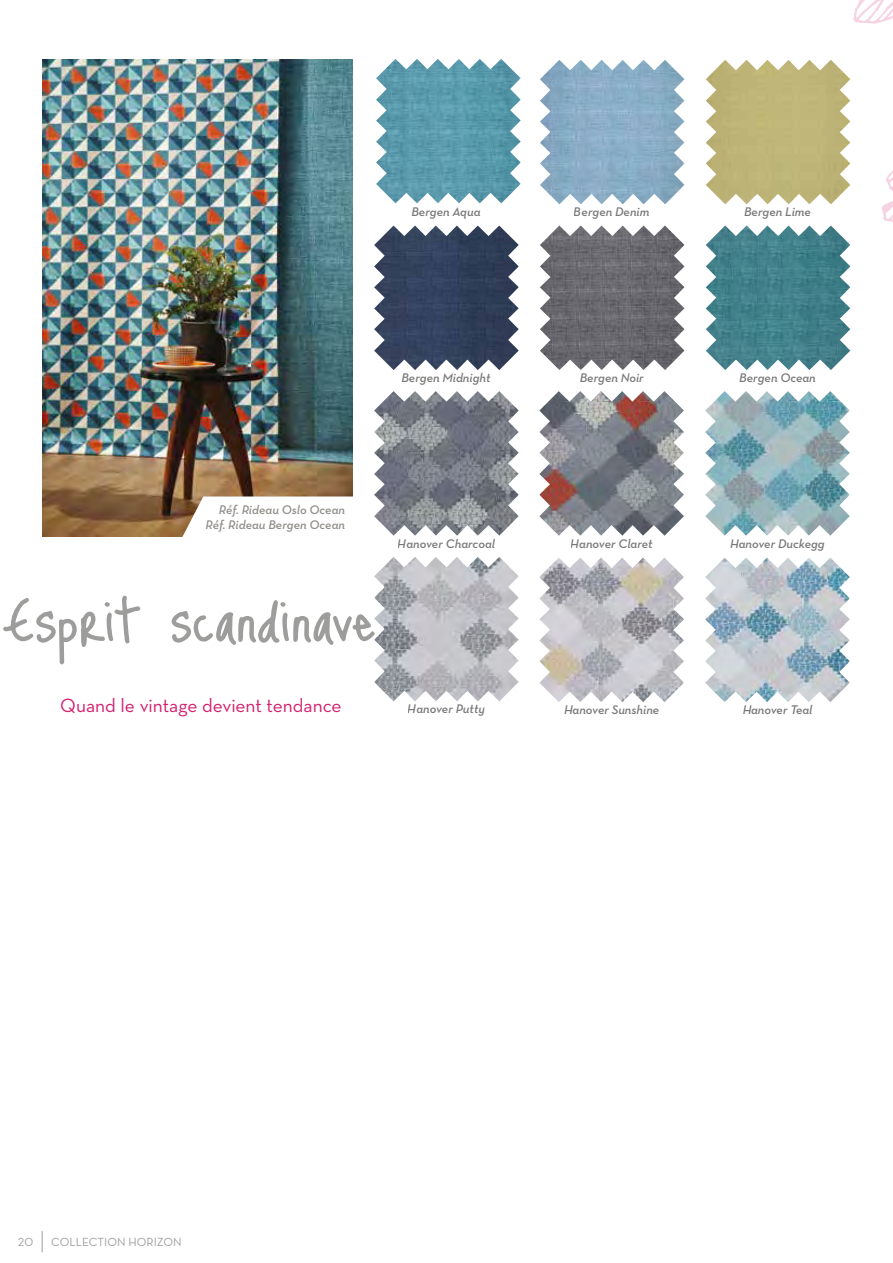
<style>
.page{position:relative;width:893px;height:1263px;background:#fff}
.page>*{position:absolute;margin:0;border:0;box-sizing:border-box;transform-origin:0 0}
.t1{font:75px "Just Me Again Down Here";letter-spacing:-.005em;color:#9d9d9c}
.t2{font:19.5px "Neutra Text";color:#d32170}
.t3{font:italic 600 12.75px "Neutra Text";color:#575756}
.t4{font:italic 600 12.75px/15.3px "Neutra Text";color:#918e8a;text-align:right}
.t5{font:12px "Neutra Text";color:#9d9d9c}
.t6{font:12px "Neutra Text Book Alt";color:#9d9d9c}
</style>
<div class="page">
<svg style="left:853px;top:0;width:40px;height:222px"></svg>
<svg style="left:42px;top:1231px;width:1px;height:21px"></svg>
<img style="left:376px;top:59px;width:145px;height:144px">
<img style="left:540px;top:225px;width:144px;height:145px">
<img style="left:540px;top:60px;width:144px;height:144px">
<img style="left:706px;top:225px;width:144px;height:145px">
<img style="left:706px;top:60px;width:144px;height:144px">
<img style="left:374px;top:225px;width:145px;height:145px">
<img style="left:374px;top:391px;width:145px;height:145px">
<img style="left:539px;top:391px;width:145px;height:145px">
<img style="left:705px;top:391px;width:145px;height:145px">
<img style="left:374px;top:557px;width:145px;height:144px">
<img style="left:539px;top:558px;width:145px;height:144px">
<img style="left:705px;top:558px;width:145px;height:144px">
<img style="left:43px;top:60px;width:310px;height:476px">
<svg style="left:182px;top:496px;width:171px;height:41px"></svg>
<p class="t3" style="left:411px;top:204px;width:71px">Bergen Aqua</p>
<p class="t3" style="left:574px;top:204px;width:77px">Bergen Denim</p>
<p class="t3" style="left:744px;top:204px;width:68px">Bergen Lime</p>
<p class="t3" style="left:401px;top:370px;width:91px">Bergen Midnight</p>
<p class="t3" style="left:580px;top:370px;width:66px">Bergen Noir</p>
<p class="t3" style="left:739px;top:370px;width:78px">Bergen Ocean</p>
<p class="t4" style="left:206px;top:502px;width:141px">Réf. Rideau Oslo Ocean<br>Réf. Rideau Bergen Ocean</p>
<h1 class="t1" style="left:3px;top:561px;width:374px">Esprit scandinave</h1>
<h2 class="t2" style="left:60px;top:694px;width:283px">Quand le vintage devient tendance</h2>
<p class="t3" style="left:398px;top:535px;width:98px">Hanover Charcoal</p>
<p class="t3" style="left:571px;top:535px;width:83px">Hanover Claret</p>
<p class="t3" style="left:730px;top:535px;width:96px">Hanover Duckegg</p>
<p class="t3" style="left:408px;top:701px;width:79px">Hanover Putty</p>
<p class="t3" style="left:564px;top:702px;width:97px">Hanover Sunshine</p>
<p class="t3" style="left:743px;top:702px;width:71px">Hanover Teal</p>
<p class="t6" style="left:18px;top:1234px;width:17px">20</p>
<p class="t5" style="left:51px;top:1234px;width:132px">COLLECTION HORIZON</p>
</div>
